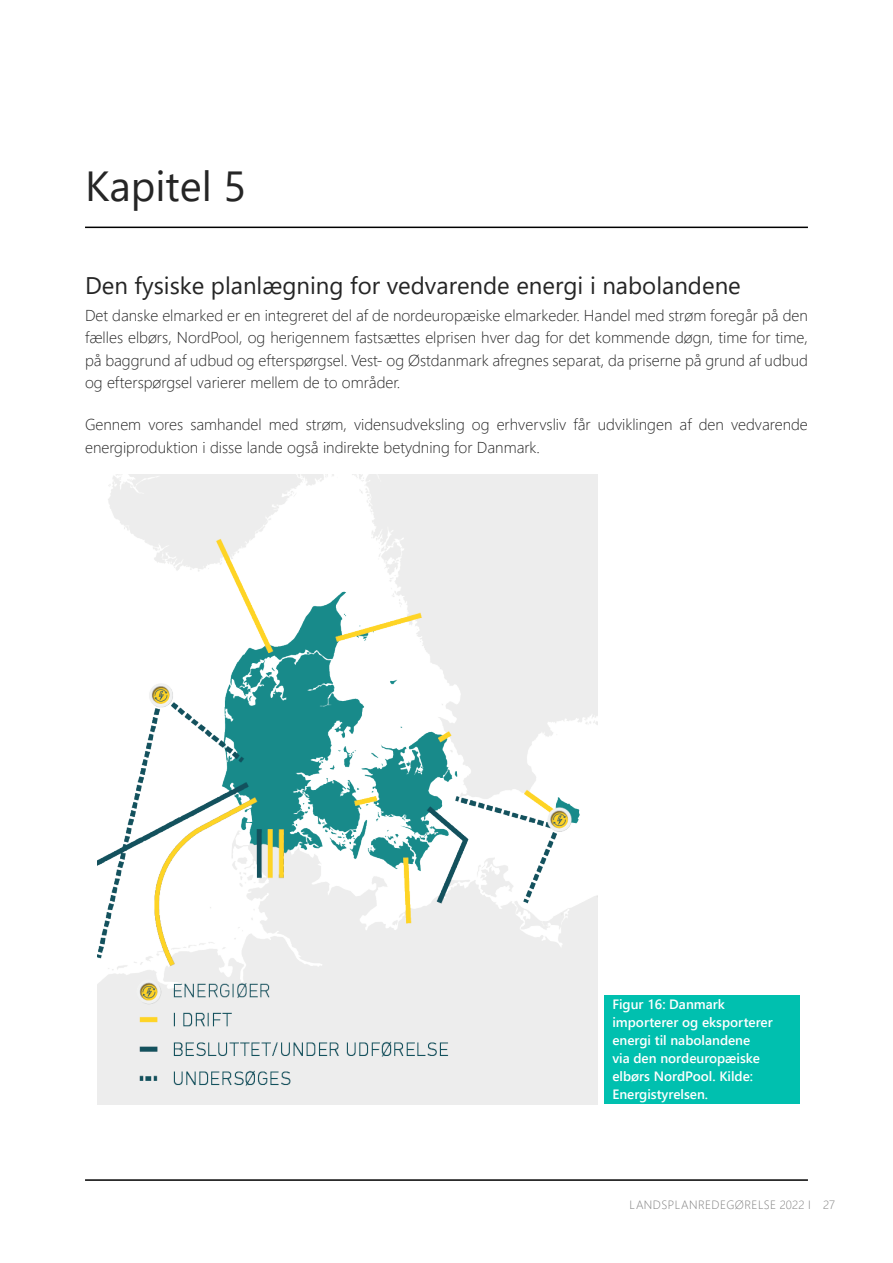
<style>
.page{position:relative;width:893px;height:1263px;background:#fff}
.page>*{position:absolute;margin:0;border:0;box-sizing:border-box;transform-origin:0 0}
.t1{font:42px "Segoe UI";color:#252525}
.t2{font:24px "Segoe UI";color:#252525}
.t3{font:300 15.75px/22.5px "Segoe UI";color:#252525;text-align:justify}
.t4{font:600 13.5px/18px "Segoe UI";color:#fff}
.t5{font:300 12px "Segoe UI";letter-spacing:.035em;color:#828282}
</style>
<div class="page">
<div style="left:604px;top:995px;width:195px;height:109px;background:#00c0af"></div>
<img style="left:97px;top:474px;width:500px;height:630px">
<hr style="left:85px;top:1179px;width:723px;height:2px;background:#000">
<hr style="left:85px;top:227px;width:723px;height:1px;background:#000">
<h1 class="t1" style="left:85px;top:146px;width:163px">Kapitel 5</h1>
<h2 class="t2" style="left:85px;top:263px;width:657px">Den fysiske planlægning for vedvarende energi i nabolandene</h2>
<p class="t3" style="left:85px;top:302px;width:724px">Det danske elmarked er en integreret del af de nordeuropæiske elmarkeder. Handel med strøm foregår på den fælles elbørs, NordPool, og herigennem fastsættes elprisen hver dag for det kommende døgn, time for time, på baggrund af udbud og efterspørgsel. Vest- og Østdanmark afregnes separat, da priserne på grund af udbud og efterspørgsel varierer mellem de to områder.</p>
<p class="t3" style="left:85px;top:412px;width:724px">Gennem vores samhandel med strøm, vidensudveksling og erhvervsliv får udviklingen af den vedvarende energiproduktion i disse lande også indirekte betydning for Danmark.</p>
<p class="t4" style="left:612px;top:994px;width:162px">Figur 16: Danmark importerer og eksporterer energi til nabolandene<br>via den nordeuropæiske elbørs NordPool. Kilde:<br>Energistyrelsen.</p>
<p class="t5" style="left:630px;top:1193px;width:207px">LANDSPLANREDEGØRELSE 2022 I 27</p>
</div>
